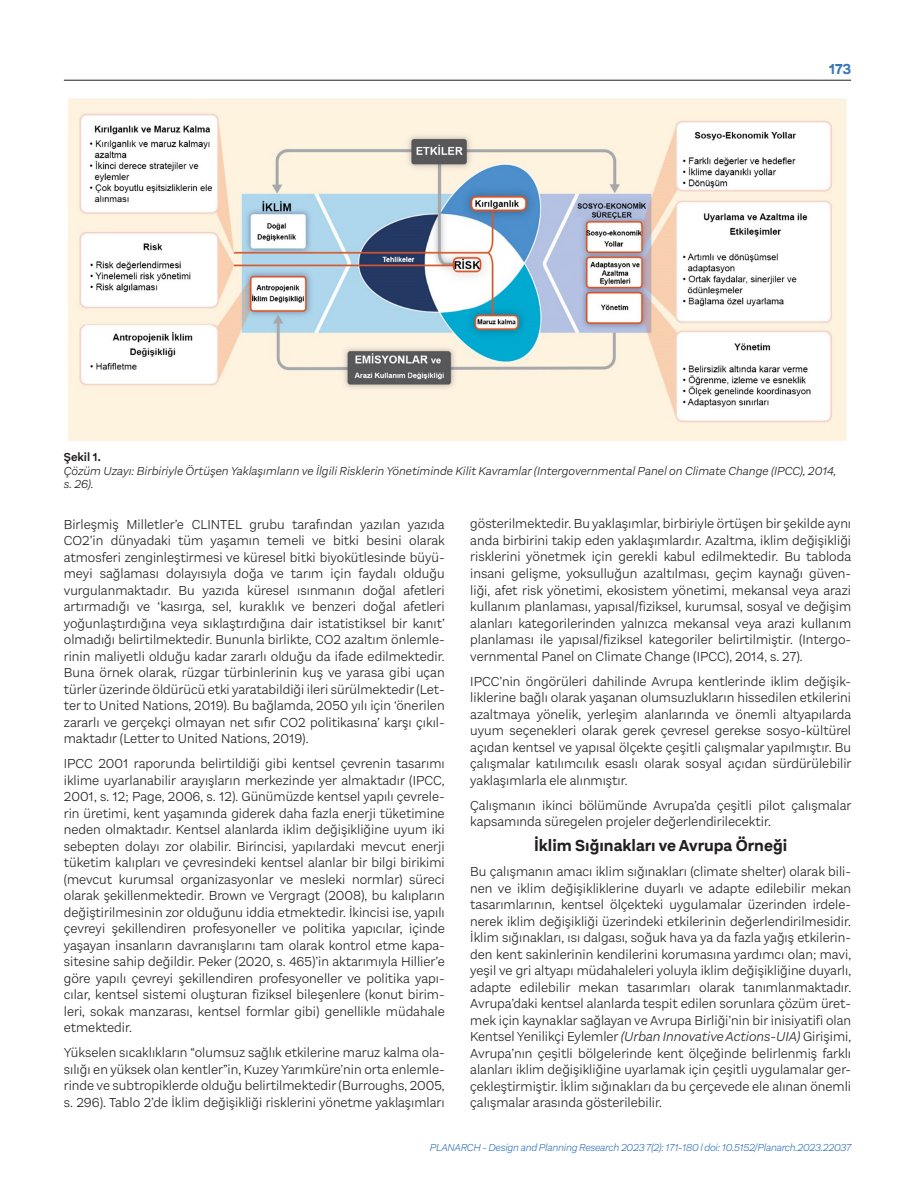
<style>
.page{position:relative;width:915px;height:1191px;background:#fff}
.page>*{position:absolute;margin:0;border:0;box-sizing:border-box;transform-origin:0 0}
.t1{font:700 16.5px "Aestetico";color:#231f20}
.t2{font:700 15px "Aestetico";color:#3876bb}
.t3{font:300 13.5px/16.5px "Aestetico";color:#231f20;text-align:justify}
.t4{font:italic 300 12px/13.5px "Aestetico";color:#231f20}
.t5{font:600 12px "Aestetico";color:#231f20}
.t6{font:italic 300 10.5px "Aestetico";letter-spacing:-.025em;color:#3876bb}
.s1{font-style:italic}
</style>
<div class="page">
<hr style="left:64px;top:80px;width:786px;height:1px;background:#231f20">
<img style="left:68px;top:99px;width:778px;height:341px">
<p class="t2" style="left:828px;top:60px;width:24px">173</p>
<p class="t5" style="left:64px;top:450px;width:38px">Şekil 1.</p>
<p class="t4" style="left:64px;top:464px;width:773px">Çözüm Uzayı: Birbiriyle Örtüşen Yaklaşımların ve İlgili Risklerin Yönetiminde Kilit Kavramlar (Intergovernmental Panel on Climate Change (IPCC), 2014, s. 26).</p>
<p class="t3" style="left:64px;top:516px;width:382px">Birleşmiş Milletler’e CLINTEL grubu tarafından yazılan yazıda CO2’in dünyadaki tüm yaşamın temeli ve bitki besini olarak atmosferi zenginleştirmesi ve küresel bitki biyokütlesinde büyü&shy;meyi sağlaması dolayısıyla doğa ve tarım için faydalı olduğu vurgulanmaktadır. Bu yazıda küresel ısınmanın doğal afetleri artırmadığı ve ‘kasırga, sel, kuraklık ve benzeri doğal afetleri yoğunlaştırdığına veya sıklaştırdığına dair istatistiksel bir kanıt’ olmadığı belirtilmektedir. Bununla birlikte, CO2 azaltım önlemle&shy;rinin maliyetli olduğu kadar zararlı olduğu da ifade edilmektedir.<br>Buna örnek olarak, rüzgar türbinlerinin kuş ve yarasa gibi uçan türler üzerinde öldürücü etki yaratabildiği ileri sürülmektedir (Let&shy;ter to United Nations, 2019). Bu bağlamda, 2050 yılı için ‘önerilen zararlı ve gerçekçi olmayan net sıfır CO2 politikasına’ karşı çıkıl&shy;maktadır (Letter to United Nations, 2019).</p>
<p class="t3" style="left:64px;top:755px;width:382px">IPCC 2001 raporunda belirtildiği gibi kentsel çevrenin tasarımı iklime uyarlanabilir arayışların merkezinde yer almaktadır (IPCC, 2001, s. 12; Page, 2006, s. 12). Günümüzde kentsel yapılı çevrele&shy;rin üretimi, kent yaşamında giderek daha fazla enerji tüketimine neden olmaktadır. Kentsel alanlarda iklim değişikliğine uyum iki sebepten dolayı zor olabilir. Birincisi, yapılardaki mevcut enerji tüketim kalıpları ve çevresindeki kentsel alanlar bir bilgi birikimi (mevcut kurumsal organizasyonlar ve mesleki normlar) süreci olarak şekillenmektedir. Brown ve Vergragt (2008), bu kalıpların değiştirilmesinin zor olduğunu iddia etmektedir. İkincisi ise, yapılı çevreyi şekillendiren profesyoneller ve politika yapıcılar, içinde yaşayan insanların davranışlarını tam olarak kontrol etme kapa&shy;sitesine sahip değildir. Peker (2020, s. 465)’in aktarımıyla Hillier’e göre yapılı çevreyi şekillendiren profesyoneller ve politika yapı&shy;cılar, kentsel sistemi oluşturan fiziksel bileşenlere (konut birim&shy;leri, sokak manzarası, kentsel formlar gibi) genellikle müdahale etmektedir.</p>
<p class="t3" style="left:64px;top:1044px;width:382px">Yükselen sıcaklıkların “olumsuz sağlık etkilerine maruz kalma ola&shy;sılığı en yüksek olan kentler”in, Kuzey Yarımküre’nin orta enlemle&shy;rinde ve subtropiklerde olduğu belirtilmektedir (Burroughs, 2005, s. 296). Tablo 2’de İklim değişikliği risklerini yönetme yaklaşımları</p>
<p class="t3" style="left:470px;top:515px;width:382px">gösterilmektedir. Bu yaklaşımlar, birbiriyle örtüşen bir şekilde aynı anda birbirini takip eden yaklaşımlardır. Azaltma, iklim değişikliği risklerini yönetmek için gerekli kabul edilmektedir. Bu tabloda insani gelişme, yoksulluğun azaltılması, geçim kaynağı güven&shy;liği, afet risk yönetimi, ekosistem yönetimi, mekansal veya arazi kullanım planlaması, yapısal/fiziksel, kurumsal, sosyal ve değişim alanları kategorilerinden yalnızca mekansal veya arazi kullanım planlaması ile yapısal/fiziksel kategoriler belirtilmiştir. (Intergo&shy;vernmental Panel on Climate Change (IPCC), 2014, s. 27).</p>
<p class="t3" style="left:470px;top:672px;width:382px">IPCC’nin öngörüleri dahilinde Avrupa kentlerinde iklim değişik&shy;liklerine bağlı olarak yaşanan olumsuzlukların hissedilen etkilerini azaltmaya yönelik, yerleşim alanlarında ve önemli altyapılarda uyum seçenekleri olarak gerek çevresel gerekse sosyo-kültürel açıdan kentsel ve yapısal ölçekte çeşitli çalışmalar yapılmıştır. Bu çalışmalar katılımcılık esaslı olarak sosyal açıdan sürdürülebilir yaklaşımlarla ele alınmıştır.</p>
<p class="t3" style="left:470px;top:796px;width:382px">Çalışmanın ikinci bölümünde Avrupa’da çeşitli pilot çalışmalar kapsamında süregelen projeler değerlendirilecektir.</p>
<p class="t1" style="left:534px;top:836px;width:254px">İklim Sığınakları ve Avrupa Örneği</p>
<p class="t3" style="left:470px;top:863px;width:382px">Bu çalışmanın amacı iklim sığınakları (climate shelter) olarak bili&shy;nen ve iklim değişikliklerine duyarlı ve adapte edilebilir mekan tasarımlarının, kentsel ölçekteki uygulamalar üzerinden irdele&shy;nerek iklim değişikliği üzerindeki etkilerinin değerlendirilmesidir.<br>İklim sığınakları, ısı dalgası, soğuk hava ya da fazla yağış etkilerin&shy;den kent sakinlerinin kendilerini korumasına yardımcı olan; mavi, yeşil ve gri altyapı müdahaleleri yoluyla iklim değişikliğine duyarlı, adapte edilebilir mekan tasarımları olarak tanımlanmaktadır.<br>Avrupa’daki kentsel alanlarda tespit edilen sorunlara çözüm üret&shy;mek için kaynaklar sağlayan ve Avrupa Birliği’nin bir inisiyatifi olan Kentsel Yenilikçi Eylemler <span class="s1">(Urban Innovative Actions-UIA)</span> Girişimi, Avrupa’nın çeşitli bölgelerinde kent ölçeğinde belirlenmiş farklı alanları iklim değişikliğine uyarlamak için çeşitli uygulamalar ger&shy;çekleştirmiştir. İklim sığınakları da bu çerçevede ele alınan önemli çalışmalar arasında gösterilebilir.</p>
<p class="t6" style="left:430px;top:1141px;width:422px">PLANARCH - Design and Planning Research 2023 7(2): 171-180 l doi: 10.5152/Planarch.2023.22037</p>
</div>
